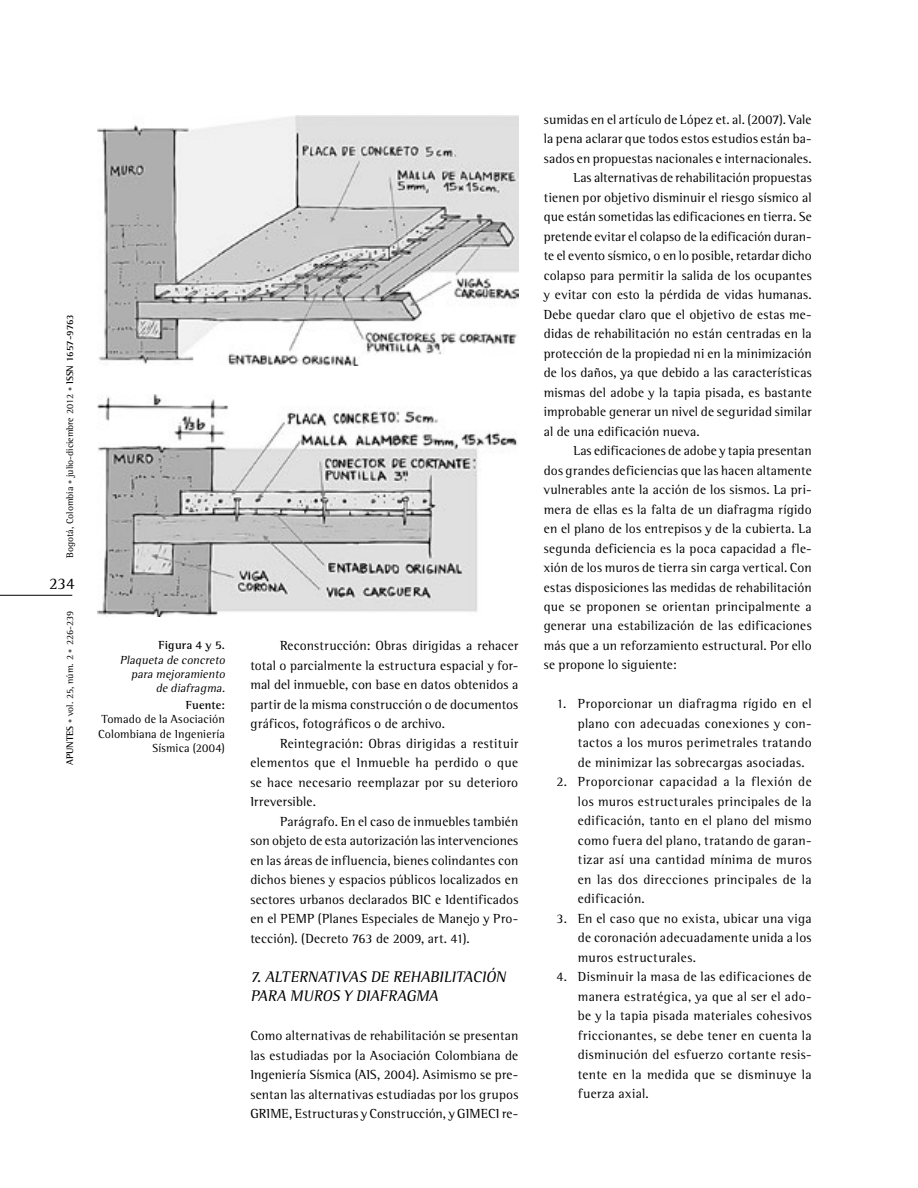
<style>
.page{position:relative;width:918px;height:1188px;background:#fff}
.page>*{position:absolute;margin:0;border:0;box-sizing:border-box;transform-origin:0 0}
.t1{font:16.5px "Agfa Rotis Semi Serif";color:#000}
.t2{font:italic 15.75px/19.5px "Agfa Rotis Semi Serif";color:#000}
.t3{font:13.5px/19.5px "Agfa Rotis Semi Serif";letter-spacing:.01em;color:#000;text-align:justify}
.t4{font:12px/14.4px "Agfa Rotis Semi Serif";letter-spacing:.01em;color:#000;text-align:right}
.t5{font:italic 12px/14.4px "Agfa Rotis Semi Serif";color:#000;text-align:right}
.t6{font:700 12px "Agfa Rotis Semi Serif";letter-spacing:.01em;color:#000}
.t7{font:9.75px "Agfa Rotis Semi Serif";color:#000}
.s1{font-size:8.25px;color:#636466}
.s2{font-weight:700}
</style>
<div class="page">
<hr style="left:0;top:595px;width:72px;height:1px;background:#000">
<img style="left:98px;top:116px;width:420px;height:250px">
<img style="left:98px;top:394px;width:419px;height:223px">
<p class="t7" style="left:64px;top:558px;width:245px;rotate:-90deg">Bogotá, Colombia <span class="s1">•</span> julio-diciembre 2012 <span class="s1">•</span> <span class="s2">ISSN 1657-9763</span></p>
<p class="t1" style="left:49px;top:574px;width:27px">234</p>
<p class="t7" style="left:64px;top:765px;width:155px;rotate:-90deg"><span class="s2">APUNTES</span> <span class="s1">•</span> vol. 25, núm. 2 <span class="s1">•</span> 226-239</p>
<p class="t6" style="left:159px;top:638px;width:68px">Figura 4 y 5.</p>
<p class="t5" style="left:120px;top:652px;width:109px">Plaqueta de concreto para mejoramiento de diafragma.</p>
<p class="t6" style="left:186px;top:698px;width:41px">Fuente:</p>
<p class="t4" style="left:98px;top:712px;width:128px">Tomado de la Asociación<br>Colombiana de Ingeniería<br>Sísmica (2004)</p>
<p class="t3" style="left:250px;top:636px;width:269px;text-indent:30px">Reconstrucción: Obras dirigidas a rehacer total o parcialmente la estructura espacial y for&shy;mal del inmueble, con base en datos obtenidos a partir de la misma construcción o de documentos gráficos, fotográficos o de archivo.</p>
<p class="t3" style="left:250px;top:733px;width:269px;text-indent:30px">Reintegración: Obras dirigidas a restituir elementos que el Inmueble ha perdido o que se hace necesario reemplazar por su deterioro Irreversible.</p>
<p class="t3" style="left:250px;top:811px;width:269px;text-indent:30px">Parágrafo. En el caso de inmuebles también son objeto de esta autorización las intervenciones en las áreas de influencia, bienes colindantes con dichos bienes y espacios públicos localizados en sectores urbanos declarados BIC e Identificados en el PEMP (Planes Especiales de Manejo y Pro&shy;tección). (Decreto 763 de 2009, art. 41).</p>
<p class="t2" style="left:250px;top:967px;width:260px">7.ALTERNATIVAS DE REHABILITACIÓN<br>PARA MUROS Y DIAFRAGMA</p>
<p class="t3" style="left:250px;top:1026px;width:269px">Como alternativas de rehabilitación se presentan las estudiadas por la Asociación Colombiana de Ingeniería Sísmica (AIS, 2004). Asimismo se pre&shy;sentan las alternativas estudiadas por los grupos GRIME, Estructuras y Construcción, y GIMECI re-</p>
<p class="t3" style="left:544px;top:109px;width:269px">sumidas en el artículo de López et. al. (2007). Vale</p>
<p class="t3" style="left:544px;top:129px;width:269px">la pena aclarar que todos estos estudios están ba-</p>
<p class="t3" style="left:544px;top:148px;width:269px">sados en propuestas nacionales e internacionales.</p>
<p class="t3" style="left:574px;top:168px;width:240px">Las alternativas de rehabilitación propuestas</p>
<p class="t3" style="left:544px;top:187px;width:269px">tienen por objetivo disminuir el riesgo sísmico al</p>
<p class="t3" style="left:544px;top:207px;width:269px">que están sometidas las edificaciones en tierra. Se</p>
<p class="t3" style="left:544px;top:226px;width:269px">pretende evitar el colapso de la edificación duran-</p>
<p class="t3" style="left:544px;top:246px;width:269px">te el evento sísmico, o en lo posible, retardar dicho</p>
<p class="t3" style="left:544px;top:265px;width:269px">colapso para permitir la salida de los ocupantes</p>
<p class="t3" style="left:544px;top:285px;width:269px">y evitar con esto la pérdida de vidas humanas.</p>
<p class="t3" style="left:544px;top:304px;width:269px">Debe quedar claro que el objetivo de estas me-</p>
<p class="t3" style="left:544px;top:324px;width:269px">didas de rehabilitación no están centradas en la</p>
<p class="t3" style="left:544px;top:343px;width:269px">protección de la propiedad ni en la minimización</p>
<p class="t3" style="left:544px;top:363px;width:269px">de los daños, ya que debido a las características</p>
<p class="t3" style="left:544px;top:382px;width:269px">mismas del adobe y la tapia pisada, es bastante</p>
<p class="t3" style="left:544px;top:402px;width:269px">improbable generar un nivel de seguridad similar</p>
<p class="t3" style="left:544px;top:421px;width:158px">al de una edificación nueva.</p>
<p class="t3" style="left:574px;top:441px;width:240px">Las edificaciones de adobe y tapia presentan</p>
<p class="t3" style="left:544px;top:460px;width:269px">dos grandes deficiencias que las hacen altamente</p>
<p class="t3" style="left:544px;top:480px;width:269px">vulnerables ante la acción de los sismos. La pri-</p>
<p class="t3" style="left:544px;top:499px;width:269px">mera de ellas es la falta de un diafragma rígido</p>
<p class="t3" style="left:544px;top:519px;width:269px">en el plano de los entrepisos y de la cubierta. La</p>
<p class="t3" style="left:544px;top:538px;width:269px">segunda deficiencia es la poca capacidad a fle-</p>
<p class="t3" style="left:544px;top:558px;width:269px">xión de los muros de tierra sin carga vertical. Con</p>
<p class="t3" style="left:544px;top:577px;width:269px">estas disposiciones las medidas de rehabilitación</p>
<p class="t3" style="left:544px;top:597px;width:269px">que se proponen se orientan principalmente a</p>
<p class="t3" style="left:544px;top:616px;width:269px">generar una estabilización de las edificaciones</p>
<p class="t3" style="left:544px;top:636px;width:269px">más que a un reforzamiento estructural. Por ello</p>
<p class="t3" style="left:544px;top:655px;width:134px">se propone lo siguiente:</p>
<p class="t3" style="left:578px;top:694px;width:235px;text-indent:-21px">1. Proporcionar un diafragma rígido en el plano con adecuadas conexiones y con&shy;tactos a los muros perimetrales tratando de minimizar las sobrecargas asociadas.</p>
<p class="t3" style="left:578px;top:772px;width:235px;text-indent:-21px">2. Proporcionar capacidad a la flexión de los muros estructurales principales de la edificación, tanto en el plano del mismo como fuera del plano, tratando de garan&shy;tizar así una cantidad mínima de muros en las dos direcciones principales de la edificación.</p>
<p class="t3" style="left:578px;top:909px;width:235px;text-indent:-21px">3. En el caso que no exista, ubicar una viga de coronación adecuadamente unida a los muros estructurales.</p>
<p class="t3" style="left:578px;top:967px;width:235px;text-indent:-21px">4. Disminuir la masa de las edificaciones de manera estratégica, ya que al ser el ado&shy;be y la tapia pisada materiales cohesivos friccionantes, se debe tener en cuenta la disminución del esfuerzo cortante resis&shy;tente en la medida que se disminuye la fuerza axial.</p>
</div>
